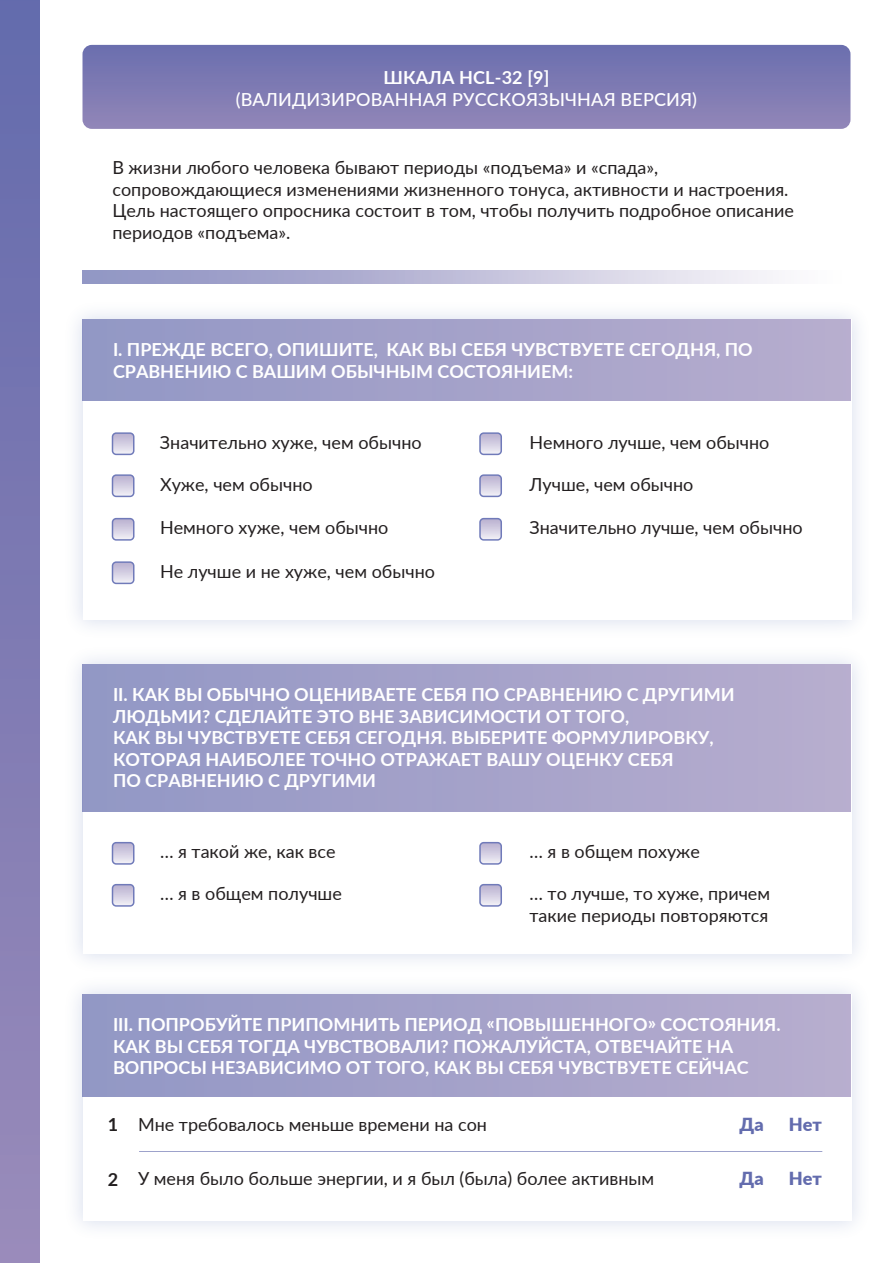
<style>
.page{position:relative;width:893px;height:1263px;background:#fff}
.page>*{position:absolute;margin:0;border:0;box-sizing:border-box;transform-origin:0 0}
.t1{font:18px/21.6px "Lato";color:#231f20}
.t2{font:700 18px/21.6px "Lato";color:#fff}
.t3{font:500 18px "Lato";letter-spacing:.01em;color:#fff}
.t4{font:900 18px "Lato";color:#636cae}
.s1{font-weight:700}
</style>
<div class="page">
<svg style="left:82px;top:45px;width:768px;height:84px;background:#7f7bb3"></svg>
<div style="left:0;top:0;width:40px;height:1263px;background:linear-gradient(to bottom,#636bac,#998bba)"></div>
<svg style="left:112px;top:433px;width:22px;height:21px"></svg>
<div style="left:112px;top:432px;width:23px;height:23px;border:2px solid #606cb2;border-radius:4px"></div>
<svg style="left:82px;top:270px;width:691px;height:14px;background:#bdbdd9"></svg>
<div style="left:82px;top:319px;width:769px;height:81px;background:linear-gradient(to right,#9297c5,#b7adce)"></div>
<svg style="left:480px;top:433px;width:21px;height:21px"></svg>
<div style="left:479px;top:432px;width:23px;height:23px;border:2px solid #606cb2;border-radius:4px"></div>
<svg style="left:112px;top:475px;width:22px;height:21px"></svg>
<div style="left:112px;top:474px;width:23px;height:23px;border:2px solid #606cb2;border-radius:4px"></div>
<svg style="left:480px;top:475px;width:21px;height:21px"></svg>
<div style="left:479px;top:474px;width:23px;height:23px;border:2px solid #606cb2;border-radius:4px"></div>
<svg style="left:112px;top:519px;width:22px;height:21px"></svg>
<div style="left:112px;top:518px;width:23px;height:23px;border:2px solid #606cb2;border-radius:4px"></div>
<svg style="left:480px;top:519px;width:21px;height:21px"></svg>
<div style="left:479px;top:518px;width:23px;height:23px;border:2px solid #606cb2;border-radius:4px"></div>
<svg style="left:112px;top:562px;width:22px;height:21px"></svg>
<div style="left:112px;top:561px;width:23px;height:23px;border:2px solid #606cb2;border-radius:4px"></div>
<svg style="left:112px;top:843px;width:22px;height:21px"></svg>
<div style="left:112px;top:842px;width:23px;height:23px;border:2px solid #606cb2;border-radius:4px"></div>
<div style="left:82px;top:664px;width:769px;height:147px;background:linear-gradient(to right,#9297c5,#b7adce)"></div>
<svg style="left:480px;top:843px;width:21px;height:21px"></svg>
<div style="left:479px;top:842px;width:23px;height:23px;border:2px solid #606cb2;border-radius:4px"></div>
<svg style="left:112px;top:885px;width:22px;height:21px"></svg>
<div style="left:112px;top:884px;width:23px;height:23px;border:2px solid #606cb2;border-radius:4px"></div>
<svg style="left:480px;top:885px;width:21px;height:21px"></svg>
<div style="left:479px;top:884px;width:23px;height:23px;border:2px solid #606cb2;border-radius:4px"></div>
<div style="left:82px;top:994px;width:769px;height:102px;background:linear-gradient(to right,#9297c5,#b7adce)"></div>
<hr style="left:139px;top:1151px;width:683px;height:1px;background:#636bad">
<p class="t2" style="left:383px;top:66px;width:168px">ШКАЛА HCL-32 [9]</p>
<p class="t3" style="left:236px;top:86px;width:463px">(ВАЛИДИЗИРОВАННАЯ РУССКОЯЗЫЧНАЯ ВЕРСИЯ)</p>
<p class="t1" style="left:112px;top:156px;width:683px">В жизни любого человека бывают периоды «подъема» и «спада», сопровождающиеся изменениями жизненного тонуса, активности и настроения.<br>Цель настоящего опросника состоит в том, чтобы получить подробное описание периодов «подъема».</p>
<p class="t2" style="left:113px;top:338px;width:641px">I. ПРЕЖДЕ ВСЕГО, ОПИШИТЕ, КАК ВЫ СЕБЯ ЧУВСТВУЕТЕ СЕГОДНЯ, ПО<br>CРАВНЕНИЮ С ВАШИМ ОБЫЧНЫМ СОСТОЯНИЕМ:</p>
<p class="t1" style="left:160px;top:431px;width:263px">Значительно хуже, чем обычно</p>
<p class="t1" style="left:530px;top:431px;width:241px">Немного лучше, чем обычно</p>
<p class="t1" style="left:160px;top:473px;width:154px">Хуже, чем обычно</p>
<p class="t1" style="left:530px;top:473px;width:165px">Лучше, чем обычно</p>
<p class="t1" style="left:160px;top:516px;width:230px">Немного хуже, чем обычно</p>
<p class="t1" style="left:530px;top:516px;width:275px">Значительно лучше, чем обычно</p>
<p class="t1" style="left:160px;top:560px;width:277px">Не лучше и не хуже, чем обычно</p>
<p class="t2" style="left:113px;top:683px;width:623px">II. КАК ВЫ ОБЫЧНО ОЦЕНИВАЕТЕ СЕБЯ ПО СРАВНЕНИЮ С ДРУГИМИ ЛЮДЬМИ? СДЕЛАЙТЕ ЭТО ВНЕ ЗАВИСИМОСТИ ОТ ТОГО,<br>КАК ВЫ ЧУВСТВУЕТЕ СЕБЯ СЕГОДНЯ. ВЫБЕРИТЕ ФОРМУЛИРОВКУ, КОТОРАЯ НАИБОЛЕЕ ТОЧНО ОТРАЖАЕТ ВАШУ ОЦЕНКУ СЕБЯ<br>ПО СРАВНЕНИЮ С ДРУГИМИ</p>
<p class="t1" style="left:160px;top:840px;width:177px">… я такой же, как все</p>
<p class="t1" style="left:530px;top:840px;width:172px">… я в общем похуже</p>
<p class="t1" style="left:160px;top:882px;width:183px">… я в общем получше</p>
<p class="t1" style="left:530px;top:882px;width:242px">… то лучше, то хуже, причем такие периоды повторяются</p>
<p class="t2" style="left:113px;top:1013px;width:669px">III. ПОПРОБУЙТЕ ПРИПОМНИТЬ ПЕРИОД «ПОВЫШЕННОГО» СОСТОЯНИЯ.<br>КАК ВЫ СЕБЯ ТОГДА ЧУВСТВОВАЛИ? ПОЖАЛУЙСТА, ОТВЕЧАЙТЕ НА<br>ВОПРОСЫ НЕЗАВИСИМО ОТ ТОГО, КАК ВЫ СЕБЯ ЧУВСТВУЕТЕ СЕЙЧАС</p>
<p class="t1" style="left:108px;top:1113px;width:381px"><span class="s1">1</span> Мне требовалось меньше времени на сон</p>
<p class="t4" style="left:740px;top:1111px;width:26px">Да</p>
<p class="t4" style="left:789px;top:1111px;width:35px">Нет</p>
<p class="t1" style="left:108px;top:1167px;width:548px"><span class="s1">2</span> У меня было больше энергии, и я был (была) более активным</p>
<p class="t4" style="left:740px;top:1165px;width:26px">Да</p>
<p class="t4" style="left:789px;top:1165px;width:35px">Нет</p>
</div>
